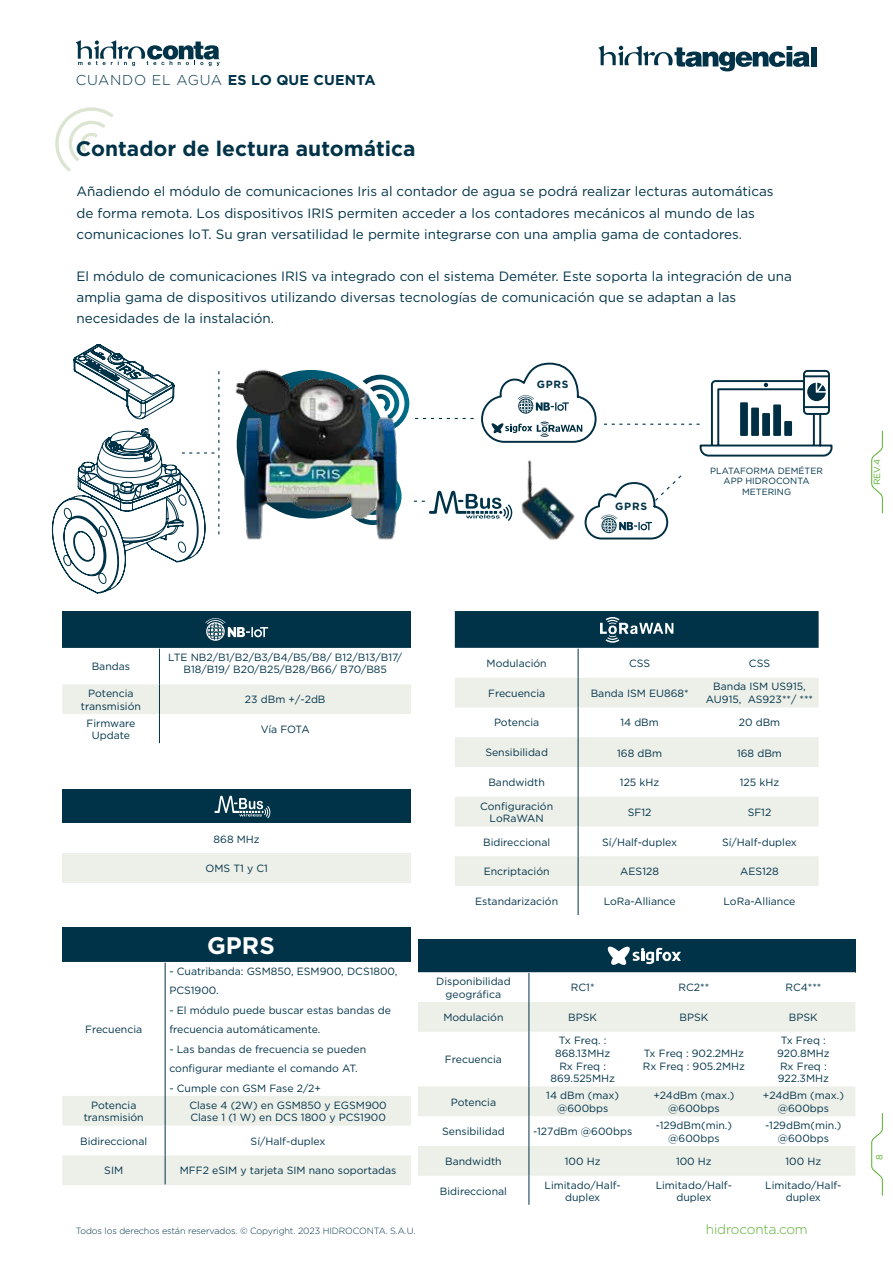
<style>
.page{position:relative;width:893px;height:1263px;background:#fff}
.page>*{position:absolute;margin:0;border:0;box-sizing:border-box;transform-origin:0 0}
.t1{font:700 24px "Gotham";color:#fff}
.t2{font:700 21px "Gotham";color:#003348}
.t3{font:700 14.25px "Gotham";letter-spacing:.01em;color:#003348}
.t4{font:13.5px/21px "Gotham";color:#003348}
.t5{font:300 13.5px "Gotham";letter-spacing:-.01em;color:#5ab031}
.t6{font:10.5px/12.6px "Gotham";color:#003348;text-align:center}
.t7{font:700 10.5px "Gotham";letter-spacing:.075em;color:#003348}
.t8{font:300 9px "Gotham";letter-spacing:-.01em;color:#003348}
.t9{font:9px/10.8px "Gotham";color:#003348;text-align:center}
.t10{font:9px "Gotham";color:#5ab031}
.s1{font-weight:300}
</style>
<div class="page">
<svg style="left:76px;top:40px;width:144px;height:26px"></svg>
<svg style="left:871px;top:430px;width:12px;height:84px"></svg>
<svg style="left:871px;top:1113px;width:12px;height:83px"></svg>
<svg style="left:598px;top:45px;width:212px;height:26px"></svg>
<div style="left:811px;top:47px;width:5px;height:19px;background:#003348"></div>
<svg style="left:55px;top:107px;width:58px;height:65px"></svg>
<svg style="left:489px;top:362px;width:108px;height:81px"></svg>
<img style="left:521px;top:460px;width:54px;height:80px">
<svg style="left:604px;top:369px;width:229px;height:88px"></svg>
<svg style="left:489px;top:497px;width:24px;height:24px"></svg>
<svg style="left:584px;top:475px;width:98px;height:65px"></svg>
<div style="left:62px;top:611px;width:349px;height:37px;background:#003348"></div>
<svg style="left:62px;top:648px;width:349px;height:96px"></svg>
<div style="left:62px;top:788px;width:349px;height:35px;background:#003348"></div>
<div style="left:62px;top:853px;width:349px;height:30px;background:#edefe9"></div>
<div style="left:62px;top:928px;width:349px;height:34px;background:#003348"></div>
<hr style="left:165px;top:963px;width:1px;height:133px;background:#003348">
<svg style="left:62px;top:1096px;width:349px;height:89px"></svg>
<svg style="left:214px;top:795px;width:56px;height:23px"></svg>
<svg style="left:205px;top:618px;width:63px;height:23px"></svg>
<svg style="left:455px;top:707px;width:364px;height:179px"></svg>
<hr style="left:578px;top:707px;width:1px;height:30px;background:#003348">
<hr style="left:578px;top:737px;width:1px;height:30px;background:#003348">
<hr style="left:578px;top:767px;width:1px;height:30px;background:#003348">
<svg style="left:578px;top:797px;width:1px;height:29px"></svg>
<hr style="left:578px;top:826px;width:1px;height:30px;background:#003348">
<hr style="left:578px;top:856px;width:1px;height:30px;background:#003348">
<svg style="left:578px;top:886px;width:1px;height:29px"></svg>
<div style="left:418px;top:939px;width:437px;height:33px;background:#003348"></div>
<svg style="left:418px;top:972px;width:437px;height:233px"></svg>
<svg style="left:418px;top:1002px;width:437px;height:174px;fill:#edefe9"></svg>
<svg style="left:529px;top:973px;width:1px;height:29px"></svg>
<hr style="left:529px;top:1002px;width:1px;height:30px;background:#003348">
<hr style="left:529px;top:1032px;width:1px;height:54px;background:#003348">
<hr style="left:529px;top:1086px;width:1px;height:30px;background:#003348">
<hr style="left:529px;top:1116px;width:1px;height:30px;background:#003348">
<hr style="left:529px;top:1146px;width:1px;height:30px;background:#003348">
<svg style="left:529px;top:1176px;width:1px;height:29px"></svg>
<svg style="left:455px;top:611px;width:364px;height:96px"></svg>
<svg style="left:607px;top:946px;width:74px;height:19px"></svg>
<img style="left:219px;top:369px;width:270px;height:171px">
<svg style="left:52px;top:344px;width:167px;height:249px"></svg>
<h3 class="t3" style="left:76px;top:70px;width:301px"><span class="s1">CUANDO EL AGUA</span> ES LO QUE CUENTA</h3>
<h2 class="t2" style="left:76px;top:135px;width:341px">Contador de lectura automática</h2>
<p class="t4" style="left:77px;top:181px;width:699px">Añadiendo el módulo de comunicaciones Iris al contador de agua se podrá realizar lecturas automáticas de forma remota. Los dispositivos IRIS permiten acceder a los contadores mecánicos al mundo de las comunicaciones IoT. Su gran versatilidad le permite integrarse con una amplia gama de contadores.</p>
<p class="t4" style="left:77px;top:265px;width:717px">El módulo de comunicaciones IRIS va integrado con el sistema Deméter. Este soporta la integración de una amplia gama de dispositivos utilizando diversas tecnologías de comunicación que se adaptan a las necesidades de la instalación.</p>
<p class="t7" style="left:537px;top:377px;width:33px">GPRS</p>
<p class="t7" style="left:615px;top:499px;width:33px">GPRS</p>
<p class="t9" style="left:710px;top:465px;width:114px">PLATAFORMA DEMÉTER<br>APP HIDROCONTA<br>METERING</p>
<p class="t10" style="left:871px;top:485px;width:28px;rotate:-90deg">REV.4</p>
<p class="t6" style="left:92px;top:660px;width:40px">Bandas</p>
<p class="t6" style="left:168px;top:651px;width:236px;line-height:12px">LTE NB2/B1/B2/B3/B4/B5/B8/ B12/B13/B17/<br>B18/B19/ B20/B25/B28/B66/ B70/B85</p>
<p class="t6" style="left:81px;top:687px;width:61px">Potencia transmisión</p>
<p class="t6" style="left:245px;top:693px;width:82px">23 dBm +/-2dB</p>
<p class="t6" style="left:86px;top:717px;width:50px">Firmware<br>Update</p>
<p class="t6" style="left:261px;top:723px;width:50px">Vía FOTA</p>
<p class="t6" style="left:214px;top:832px;width:48px">868 MHz</p>
<p class="t6" style="left:205px;top:862px;width:64px">OMS T1 y C1</p>
<p class="t6" style="left:85px;top:1023px;width:59px">Frecuencia</p>
<h1 class="t1" style="left:207px;top:930px;width:69px">GPRS</h1>
<p class="t6" style="left:169px;top:961px;width:230px;line-height:19.5px;text-align:left">- Cuatribanda: GSM850, ESM900, DCS1800,<br>PCS1900.</p>
<p class="t6" style="left:169px;top:1000px;width:223px;line-height:19.5px;text-align:left">- El módulo puede buscar estas bandas de frecuencia automáticamente.</p>
<p class="t6" style="left:169px;top:1039px;width:198px;line-height:19.5px;text-align:left">- Las bandas de frecuencia se pueden configurar mediante el comando AT.</p>
<p class="t6" style="left:169px;top:1081px;width:153px">- Cumple con GSM Fase 2/2+</p>
<p class="t6" style="left:84px;top:1098px;width:61px">Potencia transmisión</p>
<p class="t6" style="left:189px;top:1098px;width:199px;text-align:left">Clase 4 (2W) en GSM850 y EGSM900<br>Clase 1 (1 W) en DCS 1800 y PCS1900</p>
<p class="t6" style="left:80px;top:1134px;width:69px">Bidireccional</p>
<p class="t6" style="left:251px;top:1134px;width:76px">Sí/Half-duplex</p>
<p class="t6" style="left:104px;top:1164px;width:20px">SIM</p>
<p class="t6" style="left:180px;top:1164px;width:218px">MFF2 eSIM y tarjeta SIM nano soportadas</p>
<p class="t6" style="left:487px;top:657px;width:62px">Modulación</p>
<p class="t6" style="left:629px;top:657px;width:23px">CSS</p>
<p class="t6" style="left:749px;top:657px;width:23px">CSS</p>
<p class="t6" style="left:488px;top:686px;width:59px">Frecuencia</p>
<p class="t6" style="left:591px;top:686px;width:99px">Banda ISM EU868*</p>
<p class="t6" style="left:706px;top:680px;width:109px">Banda ISM US915,<br>AU915, AS923**/ ***</p>
<p class="t6" style="left:494px;top:716px;width:47px">Potencia</p>
<p class="t6" style="left:620px;top:716px;width:40px">14 dBm</p>
<p class="t6" style="left:739px;top:716px;width:43px">20 dBm</p>
<p class="t6" style="left:485px;top:746px;width:64px">Sensibilidad</p>
<p class="t6" style="left:617px;top:746px;width:46px">168 dBm</p>
<p class="t6" style="left:737px;top:746px;width:46px">168 dBm</p>
<p class="t6" style="left:488px;top:776px;width:58px">Bandwidth</p>
<p class="t6" style="left:620px;top:776px;width:41px">125 kHz</p>
<p class="t6" style="left:740px;top:776px;width:41px">125 kHz</p>
<p class="t6" style="left:480px;top:799px;width:75px">Configuración<br>LoRaWAN</p>
<p class="t6" style="left:628px;top:805px;width:25px">SF12</p>
<p class="t6" style="left:748px;top:805px;width:25px">SF12</p>
<p class="t6" style="left:483px;top:835px;width:69px">Bidireccional</p>
<p class="t6" style="left:602px;top:836px;width:76px">Sí/Half-duplex</p>
<p class="t6" style="left:722px;top:836px;width:76px">Sí/Half-duplex</p>
<p class="t6" style="left:484px;top:865px;width:67px">Encriptación</p>
<p class="t6" style="left:620px;top:865px;width:40px">AES128</p>
<p class="t6" style="left:740px;top:865px;width:40px">AES128</p>
<p class="t6" style="left:475px;top:895px;width:84px">Estandarización</p>
<p class="t6" style="left:604px;top:895px;width:73px">LoRa-Alliance</p>
<p class="t6" style="left:724px;top:895px;width:73px">LoRa-Alliance</p>
<p class="t6" style="left:436px;top:975px;width:76px">Disponibilidad geográfica</p>
<p class="t6" style="left:571px;top:981px;width:25px">RC1*</p>
<p class="t6" style="left:679px;top:981px;width:32px">RC2**</p>
<p class="t6" style="left:785px;top:981px;width:37px">RC4***</p>
<p class="t6" style="left:443px;top:1011px;width:62px">Modulación</p>
<p class="t6" style="left:568px;top:1011px;width:30px">BPSK</p>
<p class="t6" style="left:679px;top:1011px;width:30px">BPSK</p>
<p class="t6" style="left:789px;top:1011px;width:30px">BPSK</p>
<p class="t6" style="left:445px;top:1053px;width:59px">Frecuencia</p>
<p class="t6" style="left:550px;top:1034px;width:66px">Tx Freq. :<br>868.13MHz<br>Rx Freq :<br>869.525MHz</p>
<p class="t6" style="left:777px;top:1034px;width:54px">Tx Freq :<br>920.8MHz<br>Rx Freq :<br>922.3MHz</p>
<p class="t6" style="left:643px;top:1047px;width:104px;text-align:left">Tx Freq : 902.2MHz<br>Rx Freq : 905.2MHz</p>
<p class="t6" style="left:451px;top:1095px;width:47px">Potencia</p>
<p class="t6" style="left:546px;top:1089px;width:74px">14 dBm (max) @600bps</p>
<p class="t6" style="left:653px;top:1089px;width:83px">+24dBm (max.) @600bps</p>
<p class="t6" style="left:763px;top:1089px;width:83px">+24dBm (max.) @600bps</p>
<p class="t6" style="left:442px;top:1125px;width:64px">Sensibilidad</p>
<p class="t6" style="left:533px;top:1125px;width:101px">-127dBm @600bps</p>
<p class="t6" style="left:656px;top:1119px;width:78px">-129dBm(min.) @600bps</p>
<p class="t6" style="left:765px;top:1119px;width:78px">-129dBm(min.) @600bps</p>
<p class="t6" style="left:445px;top:1155px;width:58px">Bandwidth</p>
<p class="t6" style="left:565px;top:1155px;width:37px">100 Hz</p>
<p class="t6" style="left:676px;top:1155px;width:37px">100 Hz</p>
<p class="t6" style="left:785px;top:1155px;width:37px">100 Hz</p>
<p class="t6" style="left:440px;top:1184px;width:69px">Bidireccional</p>
<p class="t6" style="left:544px;top:1178px;width:78px">Limitado/Half&shy;duplex</p>
<p class="t6" style="left:656px;top:1178px;width:78px">Limitado/Half&shy;duplex</p>
<p class="t6" style="left:765px;top:1178px;width:78px">Limitado/Half&shy;duplex</p>
<p class="t8" style="left:76px;top:1225px;width:341px">Todos los derechos están reservados. © Copyright. 2023 HIDROCONTA. S.A.U.</p>
<p class="t5" style="left:706px;top:1221px;width:103px">hidroconta.com</p>
<p class="t10" style="left:873px;top:1160px;width:7px;rotate:-90deg">8</p>
</div>
